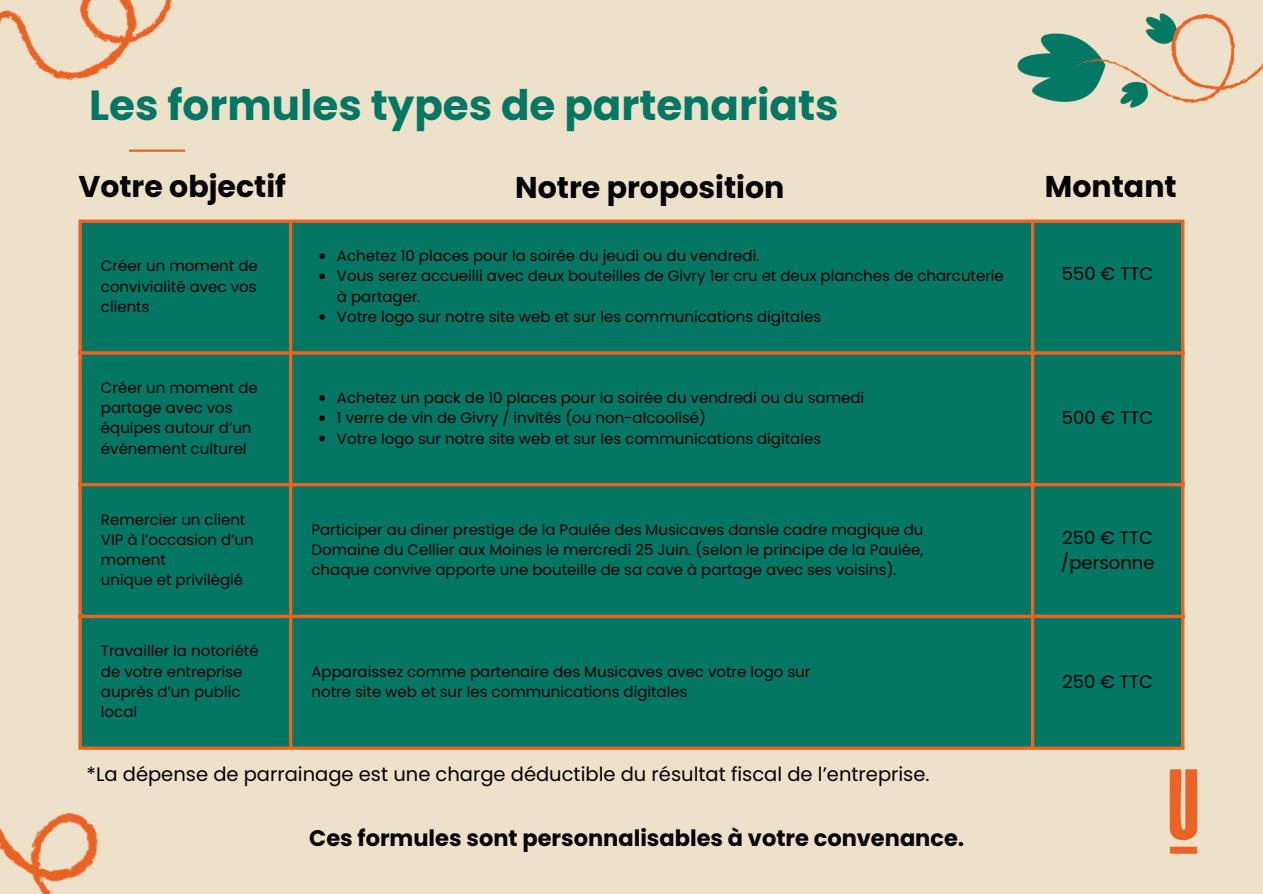
<style>
.page{position:relative;width:1263px;height:894px;background:#fff}
.page>*{position:absolute;margin:0;border:0;box-sizing:border-box;transform-origin:0 0}
.t1{font:700 42px "Poppins";color:#037764}
.t2{font:700 30px "Poppins";color:#000}
.t3{font:700 22.5px "Poppins";color:#000}
.t4{font:19.5px "Poppins";color:#000}
.t5{font:18px/24.8px "Poppins";color:#000}
.t6{font:15px/20.2px "Poppins";color:#000}
</style>
<div class="page">
<div style="left:0;top:0;width:1263px;height:893px;background:#eee1c9"></div>
<img style="left:1169px;top:769px;width:29px;height:85px">
<div style="left:82px;top:223px;width:1099px;height:523px;background:#037764"></div>
<svg style="left:319px;top:253px;width:6px;height:6px"></svg>
<svg style="left:319px;top:273px;width:6px;height:6px"></svg>
<svg style="left:319px;top:314px;width:6px;height:5px"></svg>
<svg style="left:319px;top:395px;width:6px;height:5px"></svg>
<svg style="left:319px;top:415px;width:6px;height:6px"></svg>
<svg style="left:319px;top:435px;width:6px;height:6px"></svg>
<svg style="left:78px;top:223px;width:4px;height:523px;background:#e17238"></svg>
<hr style="left:289px;top:223px;width:3px;height:523px;background:#eb6424">
<hr style="left:1031px;top:223px;width:3px;height:523px;background:#eb6424">
<hr style="left:1181px;top:223px;width:3px;height:523px;background:#eb6424">
<svg style="left:78px;top:219px;width:1106px;height:4px;background:#e5743a"></svg>
<hr style="left:78px;top:351px;width:1106px;height:3px;background:#eb6424">
<hr style="left:78px;top:483px;width:1106px;height:3px;background:#eb6424">
<svg style="left:78px;top:614px;width:1103px;height:4px;background:#c1672f"></svg>
<hr style="left:78px;top:746px;width:1106px;height:3px;background:#eb6424">
<img style="left:0;top:812px;width:98px;height:81px">
<img style="left:1017px;top:13px;width:246px;height:95px">
<img style="left:0;top:0;width:186px;height:152px">
<p class="t1" style="left:89px;top:75px;width:751px">Les formules types de partenariats</p>
<p class="t2" style="left:78px;top:166px;width:209px">Votre objectif</p>
<p class="t2" style="left:515px;top:166px;width:271px">Notre proposition</p>
<p class="t2" style="left:1045px;top:166px;width:133px">Montant</p>
<p class="t6" style="left:101px;top:256px;width:158px;text-align:justify">Créer un moment de convivialité avec vos clients</p>
<p class="t6" style="left:337px;top:246px;width:424px">Achetez 10 places pour la soirée du jeudi ou du vendredi.</p>
<p class="t6" style="left:337px;top:266px;width:668px">Vous serez accueilli avec deux bouteilles de Givry 1er cru et deux planches de charcuterie à partager.</p>
<h1 class="t6" style="left:337px;top:306px;width:486px">Votre logo sur notre site web et sur les communications digitales</h1>
<h2 class="t6" style="left:101px;top:377px;width:158px">Créer un moment de partage avec vos équipes autour d’un événement culturel</h2>
<h2 class="t6" style="left:337px;top:387px;width:529px">Achetez un pack de 10 places pour la soirée du vendredi ou du samedi</h2>
<p class="t6" style="left:337px;top:408px;width:370px">1 verre de vin de Givry / invités (ou non-alcoolisé)</p>
<p class="t6" style="left:337px;top:428px;width:486px">Votre logo sur notre site web et sur les communications digitales</p>
<p class="t6" style="left:101px;top:509px;width:154px">Remercier un client<br>VIP à l’occasion d’un moment</p>
<p class="t6" style="left:101px;top:570px;width:144px">unique et privilégié</p>
<p class="t6" style="left:101px;top:640px;width:159px">Travailler la notoriété de votre entreprise auprès d’un public local</p>
<p class="t6" style="left:311px;top:519px;width:613px">Participer au diner prestige de la Paulée des Musicaves dansle cadre magique du</p>
<p class="t6" style="left:311px;top:539px;width:613px">Domaine du Cellier aux Moines le mercredi 25 Juin. (selon le principe de la Paulée,</p>
<p class="t6" style="left:311px;top:559px;width:587px">chaque convive apporte une bouteille de sa cave à partage avec ses voisins).</p>
<p class="t6" style="left:311px;top:661px;width:500px">Apparaissez comme partenaire des Musicaves avec votre logo sur</p>
<p class="t6" style="left:311px;top:681px;width:378px">notre site web et sur les communications digitales</p>
<p class="t4" style="left:87px;top:759px;width:844px">*La dépense de parrainage est une charge déductible du résultat fiscal de l’entreprise.</p>
<p class="t3" style="left:309px;top:822px;width:656px">Ces formules sont personnalisables à votre convenance.</p>
<h2 class="t5" style="left:1062px;top:261px;width:93px">550 € TTC</h2>
<p class="t5" style="left:1062px;top:405px;width:93px">500 € TTC</p>
<p class="t5" style="left:1061px;top:525px;width:95px">250 € TTC /personne</p>
<p class="t5" style="left:1062px;top:669px;width:92px">250 € TTC</p>
</div>
